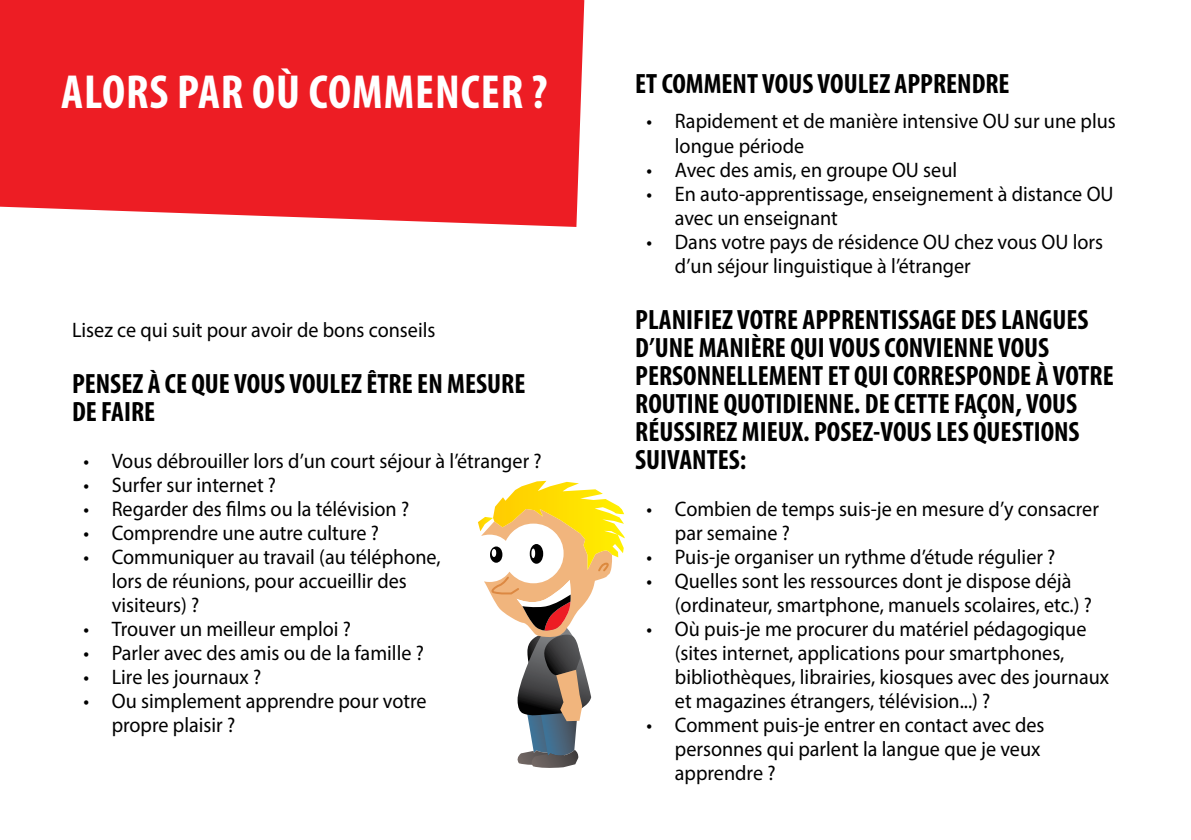
<style>
.page{position:relative;width:1191px;height:840px;background:#fff}
.page>*{position:absolute;margin:0;border:0;box-sizing:border-box;transform-origin:0 0}
.t1{font:700 condensed 48px "Myriad Pro";letter-spacing:.02em;color:#fff}
.t2{font:700 condensed 28px/28px "Myriad Pro";color:#000}
.t3{font:21px/24px "Myriad Pro";color:#000;scale:.96 1}
</style>
<div class="page">
<div style="left:0;top:0;width:584px;height:227px;background:#ed1d24"></div>
<svg style="left:478px;top:480px;width:147px;height:288px"></svg>
<h1 class="t1" style="left:61px;top:62px;width:488px">ALORS PAR OÙ COMMENCER ?</h1>
<h2 class="t2" style="left:635px;top:69px;width:376px">ET COMMENT VOUS VOULEZ APPRENDRE</h2>
<p class="t3" style="left:675px;top:109px;width:461px;text-indent:-28px">• Rapidement et de manière intensive OU sur une plus longue période</p>
<p class="t3" style="left:646px;top:157px;width:325px">• Avec des amis, en groupe OU seul</p>
<p class="t3" style="left:675px;top:181px;width:458px;text-indent:-28px">• En auto-apprentissage, enseignement à distance OU avec un enseignant</p>
<p class="t3" style="left:675px;top:229px;width:447px;text-indent:-28px">• Dans votre pays de résidence OU chez vous OU lors d’un séjour linguistique à l’étranger</p>
<h2 class="t2" style="left:635px;top:305px;width:480px">PLANIFIEZ VOTRE APPRENTISSAGE DES LANGUES D’UNE MANIÈRE QUI VOUS CONVIENNE VOUS PERSONNELLEMENT ET QUI CORRESPONDE À VOTRE ROUTINE QUOTIDIENNE. DE CETTE FAÇON, VOUS RÉUSSIREZ MIEUX. POSEZ-VOUS LES QUESTIONS SUIVANTES:</h2>
<p class="t3" style="left:675px;top:496px;width:443px;text-indent:-28px">• Combien de temps suis-je en mesure d’y consacrer par semaine ?</p>
<p class="t3" style="left:646px;top:544px;width:427px">• Puis-je organiser un rythme d’étude régulier ?</p>
<p class="t3" style="left:675px;top:568px;width:436px;text-indent:-28px">• Quelles sont les ressources dont je dispose déjà (ordinateur, smartphone, manuels scolaires, etc.) ?</p>
<p class="t3" style="left:675px;top:616px;width:454px;text-indent:-28px">• Où puis-je me procurer du matériel pédagogique (sites internet, applications pour smartphones, bibliothèques, librairies, kiosques avec des journaux et magazines étrangers, télévision...) ?</p>
<p class="t3" style="left:675px;top:712px;width:386px;text-indent:-28px">• Comment puis-je entrer en contact avec des personnes qui parlent la langue que je veux apprendre ?</p>
<p class="t3" style="left:72px;top:317px;width:380px">Lisez ce qui suit pour avoir de bons conseils</p>
<h2 class="t2" style="left:72px;top:369px;width:455px">PENSEZ À CE QUE VOUS VOULEZ ÊTRE EN MESURE<br>DE FAIRE</h2>
<p class="t3" style="left:83px;top:448px;width:479px">• Vous débrouiller lors d’un court séjour à l’étranger ?</p>
<p class="t3" style="left:83px;top:472px;width:202px">• Surfer sur internet ?</p>
<p class="t3" style="left:83px;top:496px;width:341px">• Regarder des films ou la télévision ?</p>
<p class="t3" style="left:83px;top:520px;width:309px">• Comprendre une autre culture ?</p>
<p class="t3" style="left:112px;top:544px;width:344px;text-indent:-28px">• Communiquer au travail (au téléphone, lors de réunions, pour accueillir des visiteurs) ?</p>
<p class="t3" style="left:83px;top:616px;width:280px">• Trouver un meilleur emploi ?</p>
<p class="t3" style="left:83px;top:640px;width:356px">• Parler avec des amis ou de la famille ?</p>
<p class="t3" style="left:83px;top:664px;width:187px">• Lire les journaux ?</p>
<p class="t3" style="left:112px;top:688px;width:329px;text-indent:-28px">• Ou simplement apprendre pour votre propre plaisir ?</p>
</div>
